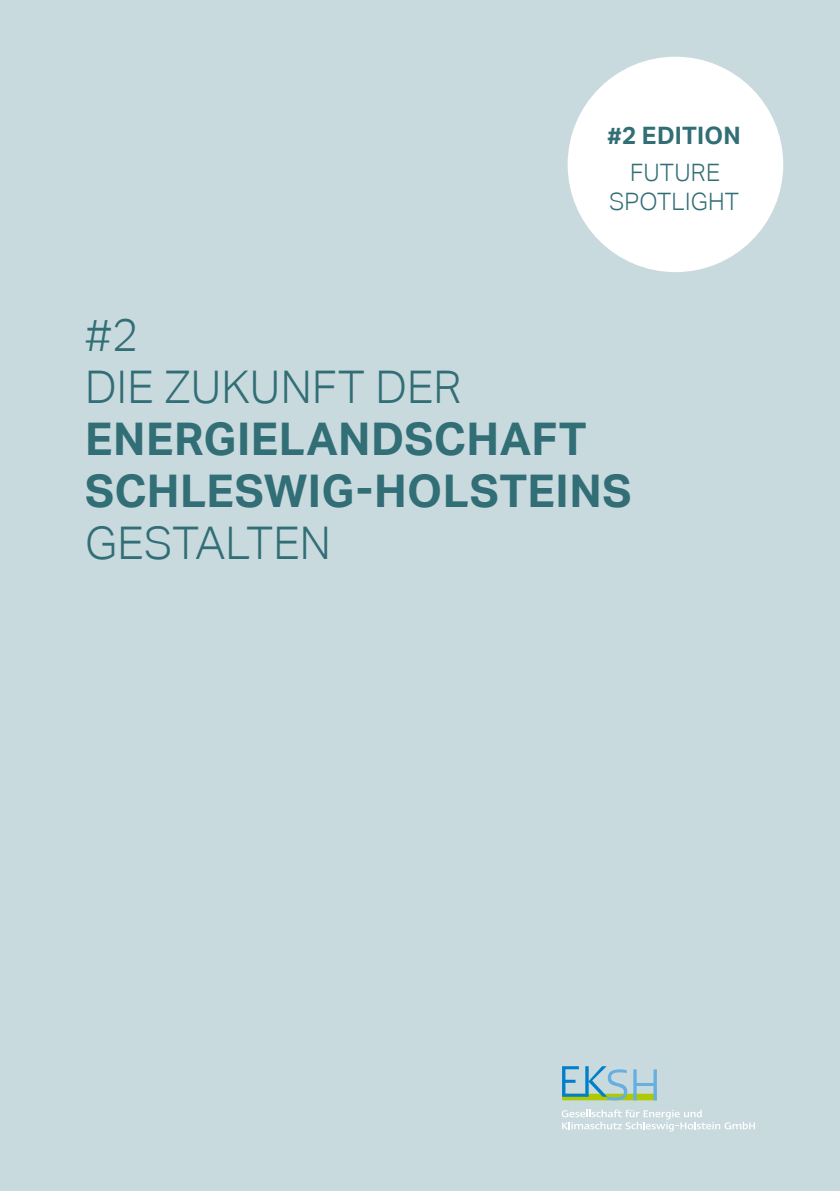
<style>
.page{position:relative;width:840px;height:1191px;background:#fff}
.page>*{position:absolute;margin:0;border:0;box-sizing:border-box;transform-origin:0 0}
.t1{font:700 45px/52px "Aktiv Grotesk Corp";letter-spacing:.01em;color:#326e76}
.t2{font:300 45px/52px "Aktiv Grotesk Corp";letter-spacing:.005em;color:#326e76}
.t3{font:300 24px/28.8px "Aktiv Grotesk Corp";letter-spacing:.01em;color:#326e76;text-align:center}
.t4{font:700 24px "Aktiv Grotesk Corp";letter-spacing:.01em;color:#326e76}
</style>
<div class="page">
<div style="left:0;top:0;width:839px;height:1191px;background:#c9dade"></div>
<div style="left:561px;top:1093px;width:95px;height:7px;background:#afca05"></div>
<svg style="left:561px;top:1066px;width:66px;height:34px"></svg>
<svg style="left:633px;top:1069px;width:23px;height:31px"></svg>
<svg style="left:561px;top:1109px;width:193px;height:22px"></svg>
<div style="left:567px;top:57px;width:215px;height:215px;background:#fff;border-radius:50%"></div>
<p class="t4" style="left:607px;top:121px;width:135px">#2 EDITION</p>
<p class="t3" style="left:608px;top:158px;width:131px">FUTURE<br>SPOTLIGHT</p>
<p class="t2" style="left:85px;top:309px;width:377px">#2<br>DIE ZUKUNFT DER</p>
<p class="t1" style="left:85px;top:412px;width:547px">ENERGIELANDSCHAFT<br>SCHLESWIG-HOLSTEINS</p>
<p class="t2" style="left:85px;top:517px;width:247px">GESTALTEN</p>
</div>
